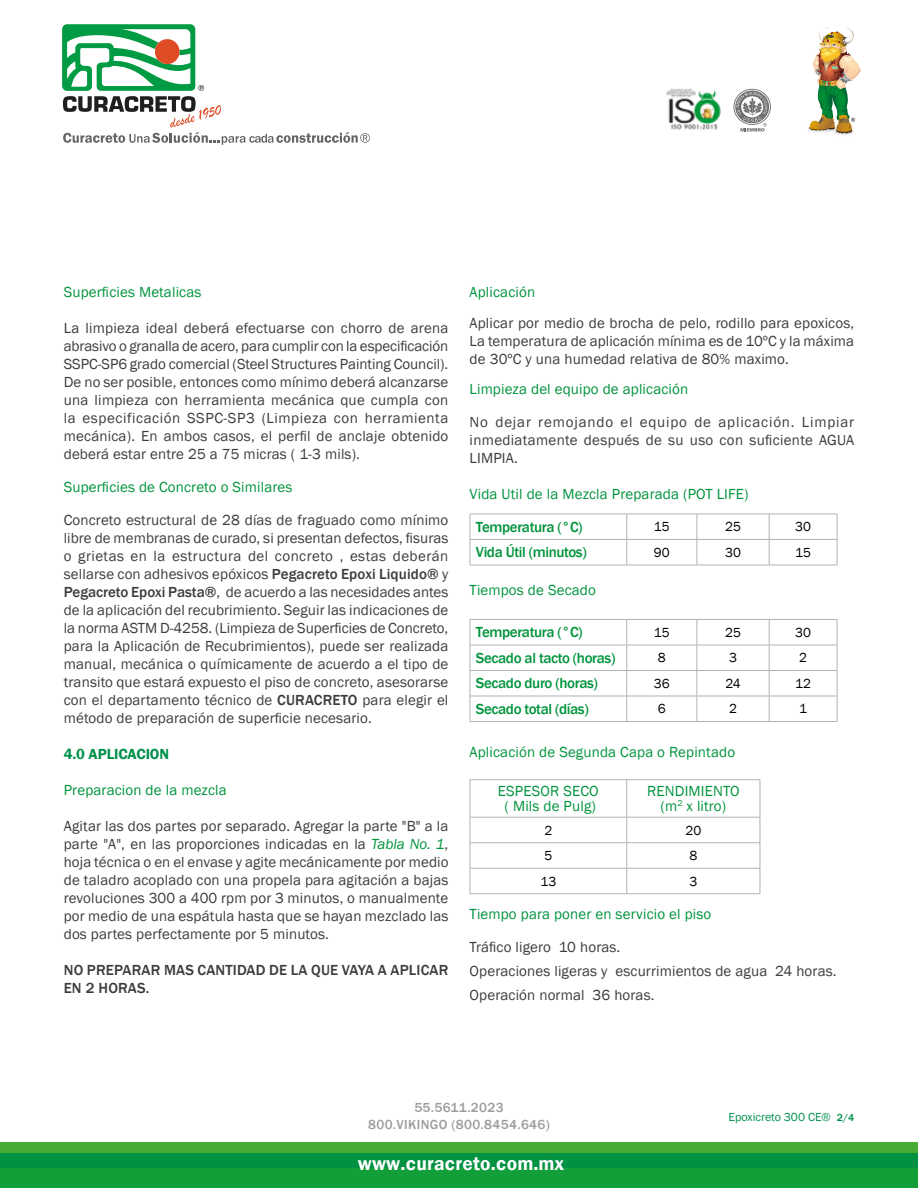
<style>
.page{position:relative;width:918px;height:1188px;background:#fff}
.page>*{position:absolute;margin:0;border:0;box-sizing:border-box;transform-origin:0 0}
.t1{font:600 19.5px "Franklin Gothic";letter-spacing:.01em;color:#fff}
.t2{font:15px/18px "Franklin Gothic";letter-spacing:.01em;color:#3c3c3b;text-align:justify}
.t3{font:15px/15px "Franklin Gothic";letter-spacing:.01em;color:#00943c;text-align:center}
.t4{font:500 15px "Franklin Gothic";letter-spacing:-.025em;color:#00943c}
.t5{font:500 15px/18px "Franklin Gothic";letter-spacing:.01em;color:#3c3c3b}
.t6{font:600 15px "Franklin Gothic";letter-spacing:-.005em;color:#00914c}
.t7{font:13.5px "Franklin Gothic";letter-spacing:.01em;color:#000}
.t8{font:500 13.5px/16.2px "Franklin Gothic";letter-spacing:.025em;color:#9d9d9c;text-align:center}
.t9{font:12px "Franklin Gothic";color:#00914c}
.s1{font-weight:500}
.s2{font-style:italic;color:#00943c}
.s3{font-weight:500;font-size:10.5px}
</style>
<div class="page">
<img style="left:843px;top:133px;width:10px;height:2px">
<img style="left:807px;top:128px;width:36px;height:7px">
<svg style="left:62px;top:24px;width:308px;height:121px"></svg>
<img style="left:809px;top:27px;width:52px;height:106px">
<img style="left:666px;top:88px;width:55px;height:42px">
<svg style="left:733px;top:89px;width:38px;height:43px"></svg>
<div style="left:0;top:1168px;width:918px;height:20px;background:#129f39"></div>
<div style="left:0;top:1153px;width:918px;height:15px;background:#009143"></div>
<div style="left:0;top:1143px;width:918px;height:10px;background:#48ac34"></div>
<svg style="left:470px;top:515px;width:1px;height:50px"></svg>
<svg style="left:697px;top:515px;width:1px;height:50px"></svg>
<svg style="left:769px;top:515px;width:1px;height:50px"></svg>
<svg style="left:837px;top:514px;width:1px;height:51px"></svg>
<svg style="left:626px;top:515px;width:1px;height:50px"></svg>
<hr style="left:470px;top:514px;width:157px;height:1px;background:#b3b2b2">
<hr style="left:627px;top:514px;width:70px;height:1px;background:#b3b2b2">
<hr style="left:697px;top:514px;width:72px;height:1px;background:#b3b2b2">
<hr style="left:769px;top:514px;width:68px;height:1px;background:#b3b2b2">
<hr style="left:470px;top:539px;width:157px;height:1px;background:#b3b2b2">
<hr style="left:627px;top:539px;width:70px;height:1px;background:#b3b2b2">
<hr style="left:697px;top:539px;width:72px;height:1px;background:#b3b2b2">
<hr style="left:769px;top:539px;width:68px;height:1px;background:#b3b2b2">
<hr style="left:470px;top:565px;width:157px;height:1px;background:#b3b2b2">
<hr style="left:627px;top:565px;width:70px;height:1px;background:#b3b2b2">
<hr style="left:697px;top:565px;width:72px;height:1px;background:#b3b2b2">
<hr style="left:769px;top:565px;width:68px;height:1px;background:#b3b2b2">
<svg style="left:470px;top:620px;width:1px;height:101px"></svg>
<svg style="left:697px;top:620px;width:1px;height:101px"></svg>
<svg style="left:769px;top:620px;width:1px;height:101px"></svg>
<svg style="left:837px;top:620px;width:1px;height:101px"></svg>
<svg style="left:626px;top:620px;width:1px;height:101px"></svg>
<hr style="left:470px;top:619px;width:157px;height:1px;background:#b3b2b2">
<hr style="left:627px;top:619px;width:70px;height:1px;background:#b3b2b2">
<hr style="left:697px;top:619px;width:72px;height:1px;background:#b3b2b2">
<hr style="left:769px;top:619px;width:68px;height:1px;background:#b3b2b2">
<hr style="left:470px;top:645px;width:157px;height:1px;background:#b3b2b2">
<hr style="left:627px;top:645px;width:70px;height:1px;background:#b3b2b2">
<hr style="left:697px;top:645px;width:72px;height:1px;background:#b3b2b2">
<hr style="left:769px;top:645px;width:68px;height:1px;background:#b3b2b2">
<hr style="left:470px;top:670px;width:157px;height:1px;background:#b3b2b2">
<hr style="left:627px;top:670px;width:70px;height:1px;background:#b3b2b2">
<hr style="left:697px;top:670px;width:72px;height:1px;background:#b3b2b2">
<hr style="left:769px;top:670px;width:68px;height:1px;background:#b3b2b2">
<hr style="left:470px;top:696px;width:157px;height:1px;background:#b3b2b2">
<hr style="left:627px;top:696px;width:70px;height:1px;background:#b3b2b2">
<hr style="left:697px;top:696px;width:72px;height:1px;background:#b3b2b2">
<hr style="left:769px;top:696px;width:68px;height:1px;background:#b3b2b2">
<hr style="left:470px;top:721px;width:157px;height:1px;background:#b3b2b2">
<hr style="left:627px;top:721px;width:70px;height:1px;background:#b3b2b2">
<hr style="left:697px;top:721px;width:72px;height:1px;background:#b3b2b2">
<hr style="left:769px;top:721px;width:68px;height:1px;background:#b3b2b2">
<hr style="left:470px;top:780px;width:1px;height:37px;background:#b3b2b2">
<hr style="left:760px;top:780px;width:1px;height:37px;background:#b3b2b2">
<svg style="left:470px;top:818px;width:1px;height:75px"></svg>
<svg style="left:760px;top:818px;width:1px;height:75px"></svg>
<hr style="left:626px;top:780px;width:1px;height:37px;background:#b3b2b2">
<svg style="left:626px;top:818px;width:1px;height:75px"></svg>
<hr style="left:470px;top:779px;width:157px;height:1px;background:#b3b2b2">
<hr style="left:627px;top:779px;width:133px;height:1px;background:#b3b2b2">
<hr style="left:470px;top:817px;width:157px;height:1px;background:#b3b2b2">
<hr style="left:627px;top:817px;width:133px;height:1px;background:#b3b2b2">
<hr style="left:470px;top:842px;width:157px;height:1px;background:#b3b2b2">
<hr style="left:627px;top:842px;width:133px;height:1px;background:#b3b2b2">
<hr style="left:470px;top:868px;width:157px;height:1px;background:#b3b2b2">
<hr style="left:627px;top:868px;width:133px;height:1px;background:#b3b2b2">
<hr style="left:470px;top:893px;width:157px;height:1px;background:#b3b2b2">
<hr style="left:627px;top:893px;width:133px;height:1px;background:#b3b2b2">
<p class="t3" style="left:64px;top:285px;width:139px">Superficies Metalicas</p>
<p class="t2" style="left:64px;top:319px;width:386px">La limpieza ideal deberá efectuarse con chorro de arena abrasivo o granalla de acero, para cumplir con la especificación SSPC-SP6 grado comercial (Steel Structures Painting Council).<br>De no ser posible, entonces como mínimo deberá alcanzarse una limpieza con herramienta mecánica que cumpla con la especificación SSPC-SP3 (Limpieza con herramienta mecánica). En ambos casos, el perfil de anclaje obtenido deberá estar entre 25 a 75 micras ( 1-3 mils).</p>
<p class="t3" style="left:64px;top:480px;width:230px">Superficies de Concreto o Similares</p>
<p class="t2" style="left:64px;top:511px;width:386px">Concreto estructural de 28 días de fraguado como mínimo libre de membranas de curado, si presentan defectos, fisuras o grietas en la estructura del concreto , estas deberán sellarse con adhesivos epóxicos <span class="s1">Pegacreto Epoxi Liquido®</span> y <span class="s1">Pegacreto Epoxi Pasta®</span>, de acuerdo a las necesidades antes de la aplicación del recubrimiento. Seguir las indicaciones de la norma ASTM D-4258. (Limpieza de Superficies de Concreto, para la Aplicación de Recubrimientos), puede ser realizada manual, mecánica o químicamente de acuerdo a el tipo de transito que estará expuesto el piso de concreto, asesorarse con el departamento técnico de <span class="s1">CURACRETO</span> para elegir el método de preparación de superficie necesario.</p>
<p class="t6" style="left:64px;top:745px;width:107px">4.0 APLICACION</p>
<p class="t3" style="left:64px;top:783px;width:165px">Preparacion de la mezcla</p>
<p class="t2" style="left:64px;top:817px;width:386px">Agitar las dos partes por separado. Agregar la parte "B" a la parte "A", en las proporciones indicadas en la <span class="s2">Tabla No. 1</span>, hoja técnica o en el envase y agite mecánicamente por medio de taladro acoplado con una propela para agitación a bajas revoluciones 300 a 400 rpm por 3 minutos, o manualmente por medio de una espátula hasta que se hayan mezclado las dos partes perfectamente por 5 minutos.</p>
<p class="t5" style="left:64px;top:961px;width:386px">NO PREPARAR MAS CANTIDAD DE LA QUE VAYA A APLICAR<br>EN 2 HORAS.</p>
<p class="t3" style="left:470px;top:285px;width:67px">Aplicación</p>
<p class="t2" style="left:470px;top:315px;width:386px">Aplicar por medio de brocha de pelo, rodillo para epoxicos, La temperatura de aplicación mínima es de 10ºC y la máxima de 30ºC y una humedad relativa de 80% maximo.</p>
<p class="t3" style="left:470px;top:382px;width:220px">Limpieza del equipo de aplicación</p>
<p class="t2" style="left:470px;top:414px;width:386px">No dejar remojando el equipo de aplicación. Limpiar inmediatamente después de su uso con suficiente AGUA LIMPIA.</p>
<p class="t3" style="left:470px;top:487px;width:280px">Vida Util de la Mezcla Preparada (POT LIFE)</p>
<p class="t4" style="left:476px;top:518px;width:108px">Temperatura (°C)</p>
<p class="t7" style="left:654px;top:519px;width:17px">15</p>
<p class="t7" style="left:725px;top:519px;width:17px">25</p>
<p class="t7" style="left:795px;top:519px;width:17px">30</p>
<p class="t4" style="left:476px;top:543px;width:112px">Vida Útil (minutos)</p>
<p class="t7" style="left:654px;top:544px;width:17px">90</p>
<p class="t7" style="left:725px;top:544px;width:17px">30</p>
<p class="t7" style="left:795px;top:544px;width:17px">15</p>
<p class="t3" style="left:470px;top:583px;width:128px">Tiempos de Secado</p>
<p class="t4" style="left:476px;top:623px;width:108px">Temperatura (°C)</p>
<p class="t7" style="left:654px;top:624px;width:17px">15</p>
<p class="t7" style="left:725px;top:624px;width:17px">25</p>
<p class="t7" style="left:795px;top:624px;width:17px">30</p>
<p class="t4" style="left:476px;top:649px;width:141px">Secado al tacto (horas)</p>
<p class="t7" style="left:658px;top:650px;width:9px">8</p>
<p class="t7" style="left:729px;top:650px;width:9px">3</p>
<p class="t7" style="left:799px;top:650px;width:9px">2</p>
<p class="t4" style="left:476px;top:674px;width:124px">Secado duro (horas)</p>
<p class="t7" style="left:654px;top:675px;width:17px">36</p>
<p class="t7" style="left:725px;top:675px;width:17px">24</p>
<p class="t7" style="left:795px;top:675px;width:17px">12</p>
<p class="t4" style="left:476px;top:700px;width:114px">Secado total (días)</p>
<p class="t7" style="left:658px;top:701px;width:9px">6</p>
<p class="t7" style="left:729px;top:701px;width:9px">2</p>
<p class="t7" style="left:799px;top:701px;width:9px">1</p>
<p class="t3" style="left:470px;top:745px;width:267px">Aplicación de Segunda Capa o Repintado</p>
<p class="t3" style="left:498px;top:784px;width:102px">ESPESOR SECO ( Mils de Pulg)</p>
<p class="t3" style="left:647px;top:784px;width:94px">RENDIMIENTO (m<sup>2</sup> x litro)</p>
<p class="t7" style="left:544px;top:822px;width:9px">2</p>
<p class="t7" style="left:685px;top:822px;width:17px">20</p>
<p class="t7" style="left:544px;top:847px;width:9px">5</p>
<p class="t7" style="left:689px;top:847px;width:9px">8</p>
<p class="t7" style="left:540px;top:873px;width:17px">13</p>
<p class="t7" style="left:689px;top:873px;width:9px">3</p>
<p class="t3" style="left:470px;top:907px;width:243px">Tiempo para poner en servicio el piso</p>
<p class="t2" style="left:470px;top:936px;width:369px;line-height:24px;text-align:left">Tráfico ligero 10 horas.<br>Operaciones ligeras y escurrimientos de agua 24 horas.<br>Operación normal 36 horas.</p>
<p class="t8" style="left:368px;top:1100px;width:183px">55.5611.2023<br>800.VIKINGO (800.8454.646)</p>
<p class="t9" style="left:729px;top:1110px;width:127px">Epoxicreto 300 CE® <span class="s3">2/4</span></p>
<h1 class="t1" style="left:358px;top:1152px;width:208px">www.curacreto.com.mx</h1>
</div>
